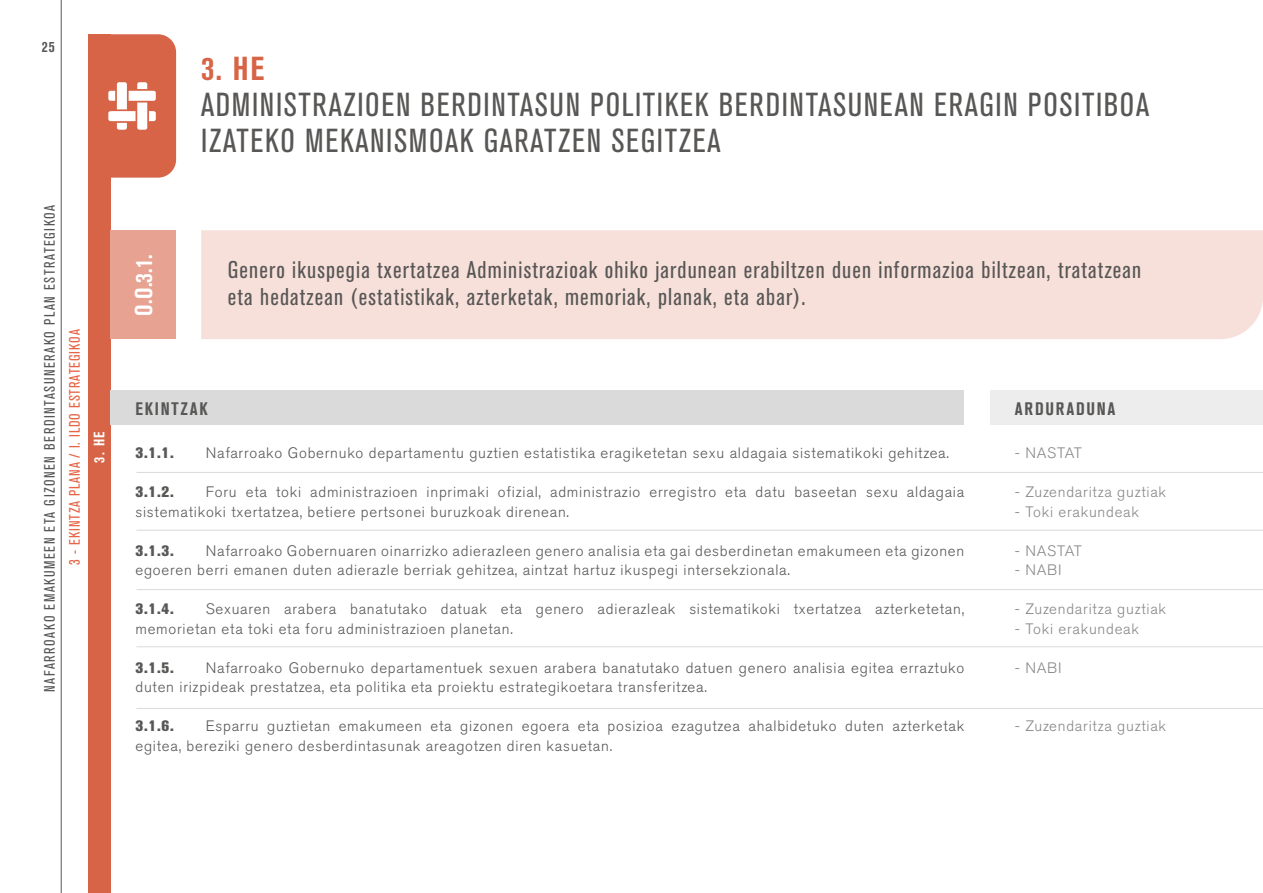
<style>
.page{position:relative;width:1263px;height:893px;background:#fff}
.page>*{position:absolute;margin:0;border:0;box-sizing:border-box;transform-origin:0 0}
.t1{font:condensed 33px/36px "Akzidenz Grotesk BQ";letter-spacing:.05em;color:#585756}
.t2{font:700 condensed 33px "Akzidenz Grotesk BQ";color:#d76446}
.t3{font:condensed 24px/27px "Akzidenz Grotesk BQ";letter-spacing:.05em;color:#585756}
.t4{font:700 condensed 24px "Akzidenz Grotesk BQ";color:#fff}
.t5{font:700 condensed 18px "Akzidenz Grotesk BQ";letter-spacing:.1em;color:#585756}
.t6{font:300 15px/19.5px "Akzidenz Grotesk BQ";letter-spacing:.05em;color:#585756}
.t7{font:300 15px "Akzidenz Grotesk BQ";letter-spacing:.05em;color:#878787}
.t8{font:condensed 15px "Akzidenz Grotesk BQ";letter-spacing:.1em;color:#585756}
.t9{font:800 15px "Akzidenz Grotesk BQ";color:#585756}
.t10{font:condensed 15px "Akzidenz Grotesk BQ";letter-spacing:.06em;color:#e66546}
.t11{font:700 condensed 15px "Akzidenz Grotesk BQ";color:#fff}
.t12{font:700 condensed 15px "Akzidenz Grotesk BQ";color:#585756}
</style>
<div class="page">
<div style="left:88px;top:34px;width:23px;height:859px;background:#d76446"></div>
<div style="left:88px;top:34px;width:88px;height:144px;background:#d76446;border-radius:18px"></div>
<svg style="left:108px;top:82px;width:48px;height:48px"></svg>
<div style="left:111px;top:230px;width:65px;height:109px;background:#e7a292"></div>
<div style="left:201px;top:230px;width:1062px;height:109px;background:#f7e0da"></div>
<div style="left:111px;top:390px;width:853px;height:34px;background:#dadada"></div>
<div style="left:990px;top:390px;width:273px;height:34px;background:#ededed"></div>
<hr style="left:136px;top:472px;width:1127px;height:1px;background:#dadada">
<hr style="left:136px;top:530px;width:1127px;height:1px;background:#dadada">
<hr style="left:136px;top:589px;width:1127px;height:1px;background:#dadada">
<hr style="left:136px;top:646px;width:1127px;height:1px;background:#dadada">
<hr style="left:136px;top:708px;width:1127px;height:1px;background:#dadada">
<hr style="left:61px;top:0;width:1px;height:893px;background:#585756">
<p class="t12" style="left:42px;top:38px;width:14px">25</p>
<p class="t8" style="left:41px;top:692px;width:489px;rotate:-90deg">NAFARROAKO EMAKUMEEN ETA GIZONEN BERDINTASUNERAKO PLAN ESTRATEGIKOA</p>
<p class="t10" style="left:66px;top:565px;width:237px;rotate:-90deg">3 - EKINTZA PLANA / I. ILDO ESTRATEGIKOA</p>
<p class="t11" style="left:91px;top:463px;width:33px;rotate:-90deg">3. HE</p>
<h2 class="t4" style="left:130px;top:316px;width:63px;rotate:-90deg">O.O.3.1.</h2>
<h1 class="t2" style="left:201px;top:50px;width:64px">3. HE</h1>
<h1 class="t1" style="left:201px;top:87px;width:949px">ADMINISTRAZIOEN BERDINTASUN POLITIKEK BERDINTASUNEAN ERAGIN POSITIBOA<br>IZATEKO MEKANISMOAK GARATZEN SEGITZEA</h1>
<h2 class="t3" style="left:228px;top:257px;width:915px">Genero ikuspegia txertatzea Administrazioak ohiko jardunean erabiltzen duen informazioa biltzean, tratatzean eta hedatzean (estatistikak, azterketak, memoriak, planak, eta abar).</h2>
<p class="t5" style="left:135px;top:398px;width:74px">EKINTZAK</p>
<p class="t9" style="left:135px;top:444px;width:40px">3.1.1.</p>
<p class="t6" style="left:206px;top:443px;width:745px">Nafarroako Gobernuko departamentu guztien estatistika eragiketetan sexu aldagaia sistematikoki gehitzea.</p>
<p class="t9" style="left:135px;top:483px;width:40px">3.1.2.</p>
<p class="t6" style="left:135px;top:482px;width:830px;text-indent:70px">Foru eta toki administrazioen inprimaki ofizial, administrazio erregistro eta datu baseetan sexu aldagaia sistematikoki txertatzea, betiere pertsonei buruzkoak direnean.</p>
<p class="t9" style="left:135px;top:542px;width:40px">3.1.3.</p>
<p class="t6" style="left:135px;top:541px;width:830px;text-indent:70px">Nafarroako Gobernuaren oinarrizko adierazleen genero analisia eta gai desberdinetan emakumeen eta gizonen egoeren berri emanen duten adierazle berriak gehitzea, aintzat hartuz ikuspegi intersekzionala.</p>
<p class="t9" style="left:135px;top:600px;width:40px">3.1.4.</p>
<p class="t6" style="left:135px;top:599px;width:830px;text-indent:70px">Sexuaren arabera banatutako datuak eta genero adierazleak sistematikoki txertatzea azterketetan, memorietan eta toki eta foru administrazioen planetan.</p>
<p class="t9" style="left:135px;top:659px;width:40px">3.1.5.</p>
<p class="t6" style="left:135px;top:658px;width:830px;text-indent:70px">Nafarroako Gobernuko departamentuek sexuen arabera banatutako datuen genero analisia egitea erraztuko duten irizpideak prestatzea, eta politika eta proiektu estrategikoetara transferitzea.</p>
<p class="t9" style="left:135px;top:717px;width:40px">3.1.6.</p>
<p class="t6" style="left:135px;top:716px;width:830px;text-indent:70px">Esparru guztietan emakumeen eta gizonen egoera eta posizioa ezagutzea ahalbidetuko duten azterketak egitea, bereziki genero desberdintasunak areagotzen diren kasuetan.</p>
<p class="t5" style="left:1015px;top:398px;width:102px">ARDURADUNA</p>
<p class="t7" style="left:1015px;top:444px;width:68px">- NASTAT</p>
<p class="t7" style="left:1015px;top:483px;width:153px">- Zuzendaritza guztiak</p>
<p class="t7" style="left:1015px;top:503px;width:126px">- Toki erakundeak</p>
<p class="t7" style="left:1015px;top:542px;width:68px">- NASTAT</p>
<p class="t7" style="left:1015px;top:561px;width:48px">- NABI</p>
<p class="t7" style="left:1015px;top:600px;width:153px">- Zuzendaritza guztiak</p>
<p class="t7" style="left:1015px;top:620px;width:126px">- Toki erakundeak</p>
<p class="t7" style="left:1015px;top:659px;width:48px">- NABI</p>
<p class="t7" style="left:1015px;top:717px;width:153px">- Zuzendaritza guztiak</p>
</div>
